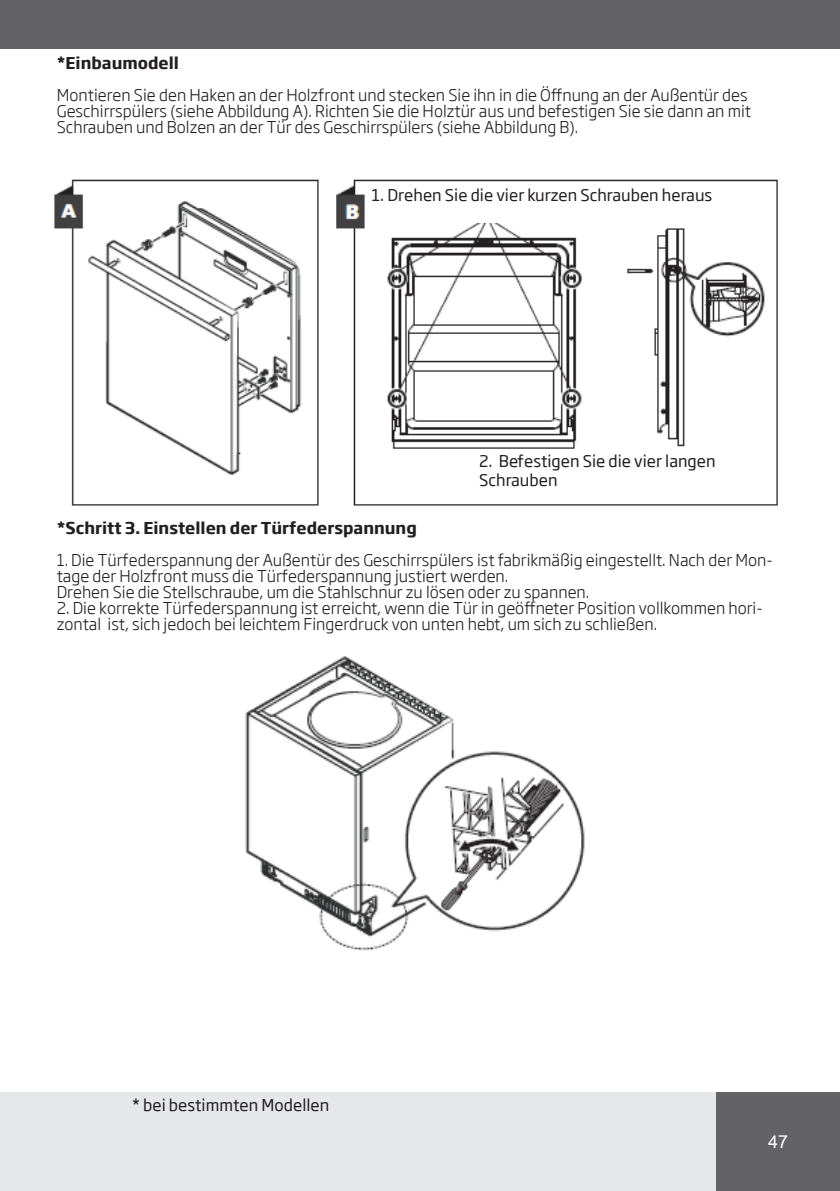
<style>
.page{position:relative;width:840px;height:1191px;background:#fff}
.page>*{position:absolute;margin:0;border:0;box-sizing:border-box;transform-origin:0 0}
.t1{font:18px "Arial Unicode MS";color:#fff}
.Arial_10_regular{font:300 16px/16px "Soho Gothic Pro";color:#231f20}
.t2{font:16px/19.2px "Soho Gothic Pro";color:#231f20}
.Arial_10_regular-2{font:700 16px "Soho Gothic Pro";color:#231f20}
</style>
<div class="page">
<div style="left:0;top:0;width:839px;height:49px;background:#636366"></div>
<div style="left:0;top:1092px;width:839px;height:99px;background:#e6e7e9"></div>
<div style="left:715px;top:1092px;width:124px;height:99px;background:#636366"></div>
<img style="left:54px;top:179px;width:724px;height:327px">
<div style="left:371px;top:188px;width:349px;height:35px;background:#fff"></div>
<div style="left:479px;top:455px;width:294px;height:44px;background:#fff"></div>
<img style="left:245px;top:656px;width:340px;height:295px">
<p class="Arial_10_regular-2" style="left:57px;top:51px;width:124px">*Einbaumodell</p>
<p class="Arial_10_regular" style="left:57px;top:86px;width:695px">Montieren Sie den Haken an der Holzfront und stecken Sie ihn in die Öffnung an der Außentür des<br>Geschirrspülers (siehe Abbildung A). Richten Sie die Holztür aus und befestigen Sie sie dann an mit<br>Schrauben und Bolzen an der Tür des Geschirrspülers (siehe Abbildung B).</p>
<p class="t2" style="left:371px;top:184px;width:342px">1. Drehen Sie die vier kurzen Schrauben heraus</p>
<p class="t2" style="left:479px;top:451px;width:238px">2. Befestigen Sie die vier langen<br>Schrauben</p>
<p class="Arial_10_regular-2" style="left:57px;top:516px;width:361px">*Schritt 3. Einstellen der Türfederspannung</p>
<p class="Arial_10_regular" style="left:57px;top:551px;width:717px">1. Die Türfederspannung der Außentür des Geschirrspülers ist fabrikmäßig eingestellt. Nach der Mon&shy;tage der Holzfront muss die Türfederspannung justiert werden.</p>
<p class="Arial_10_regular" style="left:57px;top:583px;width:534px">Drehen Sie die Stellschraube, um die Stahlschnur zu lösen oder zu spannen.</p>
<p class="Arial_10_regular" style="left:57px;top:599px;width:707px">2. Die korrekte Türfederspannung ist erreicht, wenn die Tür in geöffneter Position vollkommen hori&shy;zontal ist, sich jedoch bei leichtem Fingerdruck von unten hebt, um sich zu schließen.</p>
<p class="t2" style="left:132px;top:1095px;width:199px">* bei bestimmten Modellen</p>
<p class="t1" style="left:767px;top:1128px;width:22px">47</p>
</div>
